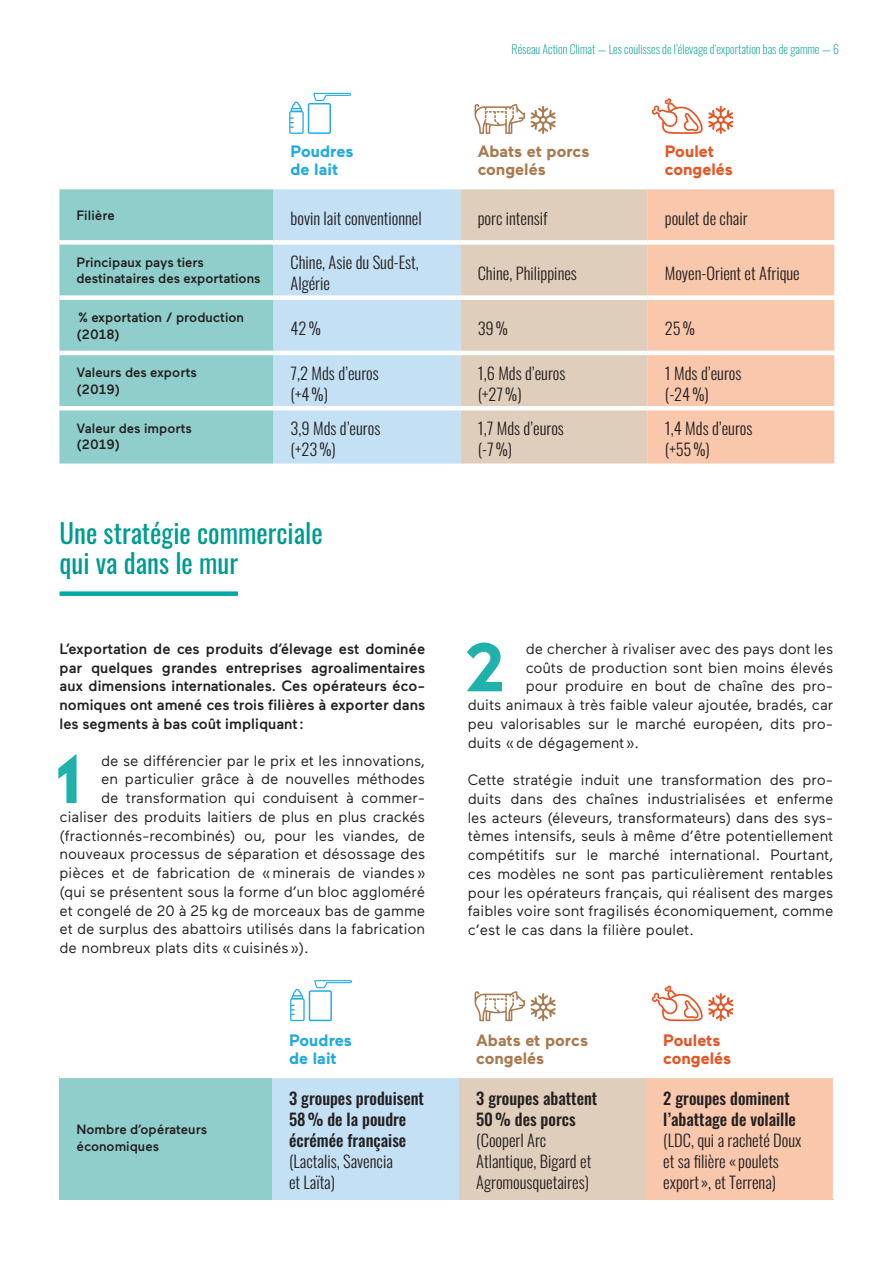
<style>
.page{position:relative;width:893px;height:1263px;background:#fff}
.page>*{position:absolute;margin:0;border:0;box-sizing:border-box;transform-origin:0 0}
.t1{font:700 68.55px "Maax";color:#1fb1aa}
.t2{font:27px/30px "Oswald";color:#009b90}
.t3{font:300 16.5px/21px "Oswald";color:#231f20}
.t4{font:500 16.5px/21px "Oswald";color:#231f20}
.t5{font:700 16.5px/18px "Maax";color:#a97b50}
.t6{font:700 16.5px/18px "Maax";color:#e55526}
.t7{font:700 16.5px/18px "Maax";color:#24aae1}
.t8{font:15px/18.8px "Maax";color:#231f20;text-align:justify}
.t9{font:500 15px/18.8px "Maax";color:#231f20;text-align:justify}
.t10{font:500 13.5px/16.5px "Maax";color:#231f20}
.t11{font:200 12px "Oswald";color:#009b90}
</style>
<div class="page">
<div style="left:60px;top:591px;width:178px;height:5px;background:#00a9a1"></div>
<div style="left:59px;top:189px;width:215px;height:274px;background:#90cecb"></div>
<div style="left:274px;top:189px;width:187px;height:274px;background:#c3e0f4"></div>
<div style="left:461px;top:189px;width:187px;height:274px;background:#e0cebc"></div>
<div style="left:648px;top:189px;width:187px;height:274px;background:#f8c7ac"></div>
<div style="left:59px;top:240px;width:215px;height:5px;background:#fff"></div>
<div style="left:274px;top:240px;width:187px;height:5px;background:#fff"></div>
<div style="left:461px;top:240px;width:187px;height:5px;background:#fff"></div>
<div style="left:648px;top:240px;width:187px;height:5px;background:#fff"></div>
<div style="left:59px;top:295px;width:215px;height:5px;background:#fff"></div>
<div style="left:274px;top:295px;width:187px;height:5px;background:#fff"></div>
<div style="left:461px;top:295px;width:187px;height:5px;background:#fff"></div>
<div style="left:648px;top:295px;width:187px;height:5px;background:#fff"></div>
<hr style="left:59px;top:351px;width:215px;height:4px;background:#fff">
<hr style="left:274px;top:351px;width:187px;height:4px;background:#fff">
<hr style="left:461px;top:351px;width:187px;height:4px;background:#fff">
<hr style="left:648px;top:351px;width:187px;height:4px;background:#fff">
<hr style="left:59px;top:406px;width:215px;height:4px;background:#fff">
<hr style="left:274px;top:406px;width:187px;height:4px;background:#fff">
<hr style="left:461px;top:406px;width:187px;height:4px;background:#fff">
<hr style="left:648px;top:406px;width:187px;height:4px;background:#fff">
<div style="left:59px;top:1076px;width:213px;height:123px;background:#90cecb"></div>
<div style="left:272px;top:1076px;width:187px;height:123px;background:#c3e0f4"></div>
<div style="left:459px;top:1076px;width:187px;height:123px;background:#e0cebc"></div>
<div style="left:646px;top:1076px;width:187px;height:123px;background:#f8c7ac"></div>
<div style="left:59px;top:1073px;width:213px;height:5px;background:#fff"></div>
<div style="left:272px;top:1073px;width:187px;height:5px;background:#fff"></div>
<div style="left:459px;top:1073px;width:187px;height:5px;background:#fff"></div>
<div style="left:646px;top:1073px;width:187px;height:5px;background:#fff"></div>
<svg style="left:289px;top:93px;width:62px;height:41px"></svg>
<svg style="left:290px;top:980px;width:62px;height:41px"></svg>
<svg style="left:475px;top:104px;width:81px;height:30px"></svg>
<svg style="left:475px;top:991px;width:81px;height:30px"></svg>
<svg style="left:652px;top:98px;width:82px;height:36px"></svg>
<svg style="left:652px;top:985px;width:82px;height:36px"></svg>
<p class="t11" style="left:512px;top:38px;width:329px">Réseau Action Climat — Les coulisses de l’élevage d’exportation bas de gamme — 6</p>
<p class="t7" style="left:291px;top:142px;width:64px">Poudres de lait</p>
<p class="t5" style="left:478px;top:142px;width:113px">Abats et porcs congelés</p>
<p class="t6" style="left:665px;top:142px;width:70px">Poulet congelés</p>
<p class="t10" style="left:76px;top:207px;width:40px">Filière</p>
<p class="t3" style="left:291px;top:206px;width:133px">bovin lait conventionnel</p>
<p class="t3" style="left:478px;top:206px;width:71px">porc intensif</p>
<p class="t3" style="left:665px;top:206px;width:84px">poulet de chair</p>
<p class="t10" style="left:76px;top:254px;width:186px">Principaux pays tiers destinataires des exportations</p>
<p class="t3" style="left:291px;top:251px;width:130px">Chine, Asie du Sud-Est,<br>Algérie</p>
<p class="t3" style="left:478px;top:261px;width:101px">Chine, Philippines</p>
<p class="t3" style="left:665px;top:261px;width:137px">Moyen-Orient et Afrique</p>
<p class="t10" style="left:76px;top:309px;width:169px">% exportation / production (2018)</p>
<p class="t3" style="left:291px;top:316px;width:32px">42%</p>
<p class="t3" style="left:478px;top:316px;width:32px">39%</p>
<p class="t3" style="left:665px;top:316px;width:32px">25%</p>
<p class="t10" style="left:76px;top:365px;width:122px">Valeurs des exports (2019)</p>
<p class="t3" style="left:291px;top:361px;width:90px">7,2 Mds d’euros (+4%)</p>
<p class="t3" style="left:478px;top:361px;width:89px">1,6 Mds d’euros (+27%)</p>
<p class="t3" style="left:665px;top:361px;width:78px">1 Mds d’euros (-24%)</p>
<p class="t10" style="left:76px;top:420px;width:117px">Valeur des imports (2019)</p>
<p class="t3" style="left:291px;top:416px;width:91px">3,9 Mds d’euros (+23%)</p>
<p class="t3" style="left:478px;top:416px;width:88px">1,7 Mds d’euros (-7%)</p>
<p class="t3" style="left:665px;top:416px;width:89px">1,4 Mds d’euros (+55%)</p>
<h2 class="t2" style="left:60px;top:516px;width:265px">Une stratégie commerciale qui va dans le mur</h2>
<p class="t9" style="left:60px;top:639px;width:367px">L’exportation de ces produits d’élevage est dominée par quelques grandes entreprises agroalimentaires aux dimensions internationales. Ces opérateurs éco&shy;nomiques ont amené ces trois filières à exporter dans les segments à bas coût impliquant:</p>
<h1 class="t1" style="left:56px;top:742px;width:28px">1</h1>
<p class="t8" style="left:101px;top:751px;width:326px">de se différencier par le prix et les innovations,</p>
<p class="t8" style="left:101px;top:770px;width:326px">en particulier grâce à de nouvelles méthodes</p>
<p class="t8" style="left:101px;top:789px;width:326px">de transformation qui conduisent à commer-</p>
<p class="t8" style="left:60px;top:807px;width:367px">cialiser des produits laitiers de plus en plus crackés</p>
<p class="t8" style="left:60px;top:826px;width:367px">(fractionnés-recombinés) ou, pour les viandes, de</p>
<p class="t8" style="left:60px;top:845px;width:367px">nouveaux processus de séparation et désossage des</p>
<p class="t8" style="left:60px;top:864px;width:367px">pièces et de fabrication de «minerais de viandes»</p>
<p class="t8" style="left:60px;top:882px;width:367px">(qui se présentent sous la forme d’un bloc aggloméré</p>
<p class="t8" style="left:60px;top:901px;width:367px">et congelé de 20 à 25 kg de morceaux bas de gamme</p>
<p class="t8" style="left:60px;top:920px;width:367px">et de surplus des abattoirs utilisés dans la fabrication</p>
<p class="t8" style="left:60px;top:939px;width:251px">de nombreux plats dits «cuisinés»).</p>
<h1 class="t1" style="left:464px;top:630px;width:44px">2</h1>
<p class="t8" style="left:526px;top:639px;width:309px">de chercher à rivaliser avec des pays dont les</p>
<p class="t8" style="left:526px;top:658px;width:309px">coûts de production sont bien moins élevés</p>
<p class="t8" style="left:526px;top:677px;width:309px">pour produire en bout de chaîne des pro-</p>
<p class="t8" style="left:468px;top:696px;width:367px">duits animaux à très faible valeur ajoutée, bradés, car</p>
<p class="t8" style="left:468px;top:714px;width:367px">peu valorisables sur le marché européen, dits pro-</p>
<p class="t8" style="left:468px;top:733px;width:173px">duits «de dégagement».</p>
<p class="t8" style="left:468px;top:771px;width:367px">Cette stratégie induit une transformation des pro&shy;duits dans des chaînes industrialisées et enferme les acteurs (éleveurs, transformateurs) dans des sys&shy;tèmes intensifs, seuls à même d’être potentiellement compétitifs sur le marché international. Pourtant, ces modèles ne sont pas particulièrement rentables pour les opérateurs français, qui réalisent des marges faibles voire sont fragilisés économiquement, comme c’est le cas dans la filière poulet.</p>
<p class="t10" style="left:76px;top:1121px;width:132px">Nombre d’opérateurs économiques</p>
<p class="t7" style="left:289px;top:1031px;width:64px">Poudres de lait</p>
<p class="t5" style="left:476px;top:1031px;width:113px">Abats et porcs congelés</p>
<p class="t6" style="left:663px;top:1031px;width:70px">Poulets congelés</p>
<p class="t4" style="left:289px;top:1086px;width:137px">3 groupes produisent<br>58% de la poudre écrémée française</p>
<p class="t3" style="left:289px;top:1149px;width:105px">(Lactalis, Savencia et Laïta)</p>
<p class="t4" style="left:476px;top:1086px;width:123px">3 groupes abattent<br>50% des porcs</p>
<p class="t3" style="left:476px;top:1128px;width:117px">(Cooperl Arc<br>Atlantique, Bigard et<br>Agromousquetaires)</p>
<p class="t4" style="left:663px;top:1086px;width:134px">2 groupes dominent l’abattage de volaille</p>
<p class="t3" style="left:663px;top:1128px;width:140px">(LDC, qui a racheté Doux et sa filière « poulets export », et Terrena)</p>
</div>
